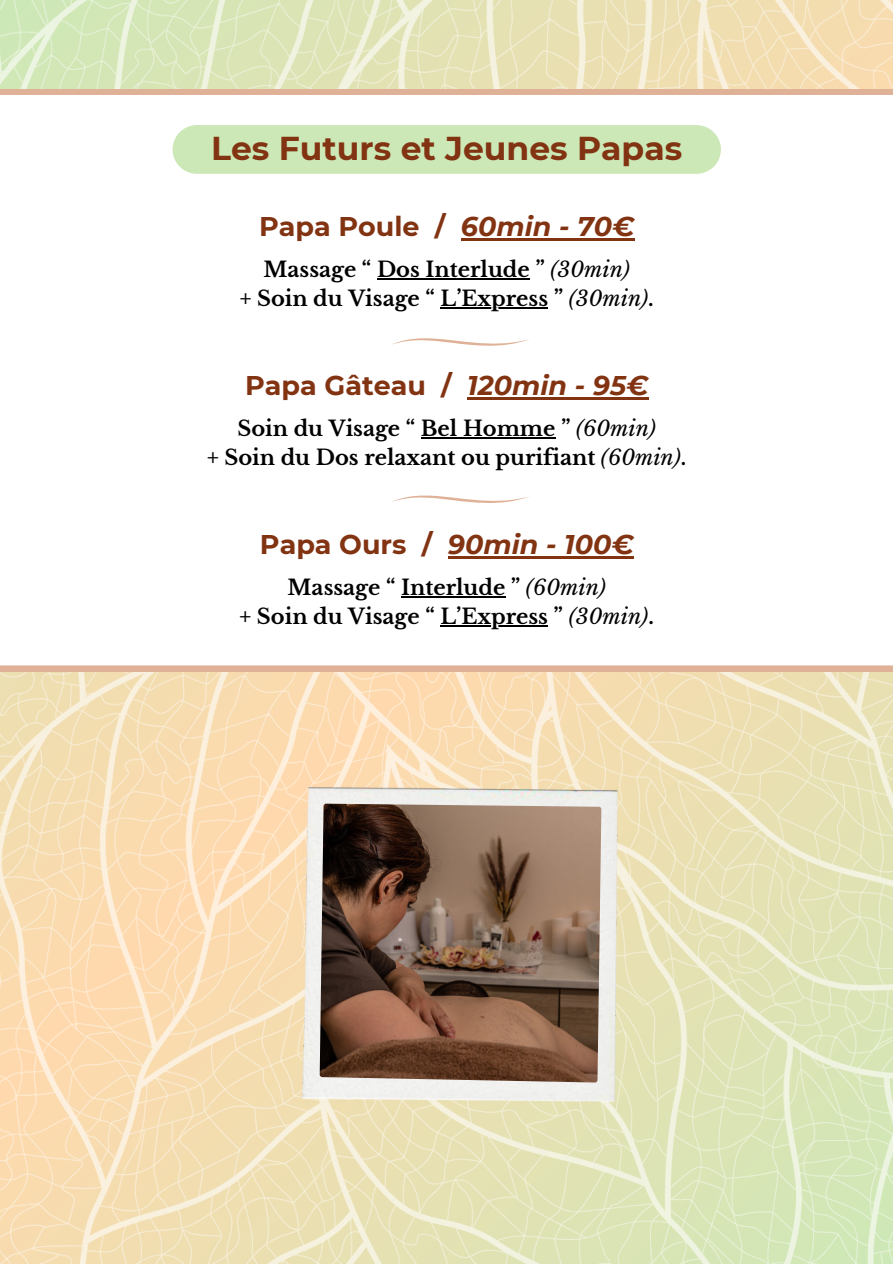
<style>
.page{position:relative;width:893px;height:1264px;background:#fff}
.page>*{position:absolute;margin:0;border:0;box-sizing:border-box;transform-origin:0 0}
.t1{font:700 33px "Montserrat";color:#823312}
.t2{font:700 27px "Montserrat";color:#823312}
.t3{font:italic 700 27px "Montserrat";color:#823312}
.t4{font:700 21px/29.4px "Libre Baskerville";color:#000;text-align:center}
.s1{font-style:italic}
.s2{font-weight:400;font-style:italic}
.s3{font-style:normal}
</style>
<div class="page">
<img style="left:0;top:0;width:892px;height:1263px">
<svg style="left:0;top:89px;width:892px;height:582px"></svg>
<img style="left:302px;top:787px;width:315px;height:315px">
<img style="left:319px;top:803px;width:282px;height:279px">
<div style="left:172px;top:125px;width:548px;height:49px;background:#cce8b7;border-radius:24px"></div>
<hr style="left:461px;top:238px;width:173px;height:3px;background:#823312">
<hr style="left:377px;top:278px;width:153px;height:2px;background:#000">
<hr style="left:440px;top:307px;width:108px;height:2px;background:#000">
<hr style="left:467px;top:397px;width:181px;height:2px;background:#823312">
<hr style="left:421px;top:437px;width:134px;height:2px;background:#000">
<hr style="left:448px;top:556px;width:185px;height:2px;background:#823312">
<hr style="left:401px;top:596px;width:104px;height:1px;background:#000">
<hr style="left:440px;top:625px;width:108px;height:2px;background:#000">
<svg style="left:390px;top:335px;width:140px;height:12px"></svg>
<svg style="left:390px;top:492px;width:140px;height:12px"></svg>
<h1 class="t1" style="left:211px;top:125px;width:472px">Les Futurs et Jeunes Papas</h1>
<p class="t2" style="left:259px;top:207px;width:377px">Papa Poule / <span class="s1">60min - 70€</span></p>
<p class="t4" style="left:240px;top:255px;width:415px">Massage “ Dos Interlude ” <span class="s2">(30min)<br></span>+ Soin du Visage “ L’Express ” <span class="s2">(30min)</span>.</p>
<p class="t2" style="left:245px;top:366px;width:404px">Papa Gâteau / <span class="s1">120min - 95€</span></p>
<p class="t4" style="left:207px;top:413px;width:480px">Soin du Visage “ Bel Homme ” <span class="s2">(60min)<br></span>+ Soin du Dos relaxant ou purifiant <span class="s2">(60min)</span>.</p>
<p class="t3" style="left:260px;top:525px;width:375px"><span class="s3">Papa Ours /</span> 90min - 100€</p>
<p class="t4" style="left:239px;top:572px;width:415px">Massage “ Interlude ” <span class="s2">(60min)<br></span>+ Soin du Visage “ L’Express ” <span class="s2">(30min)</span>.</p>
</div>
